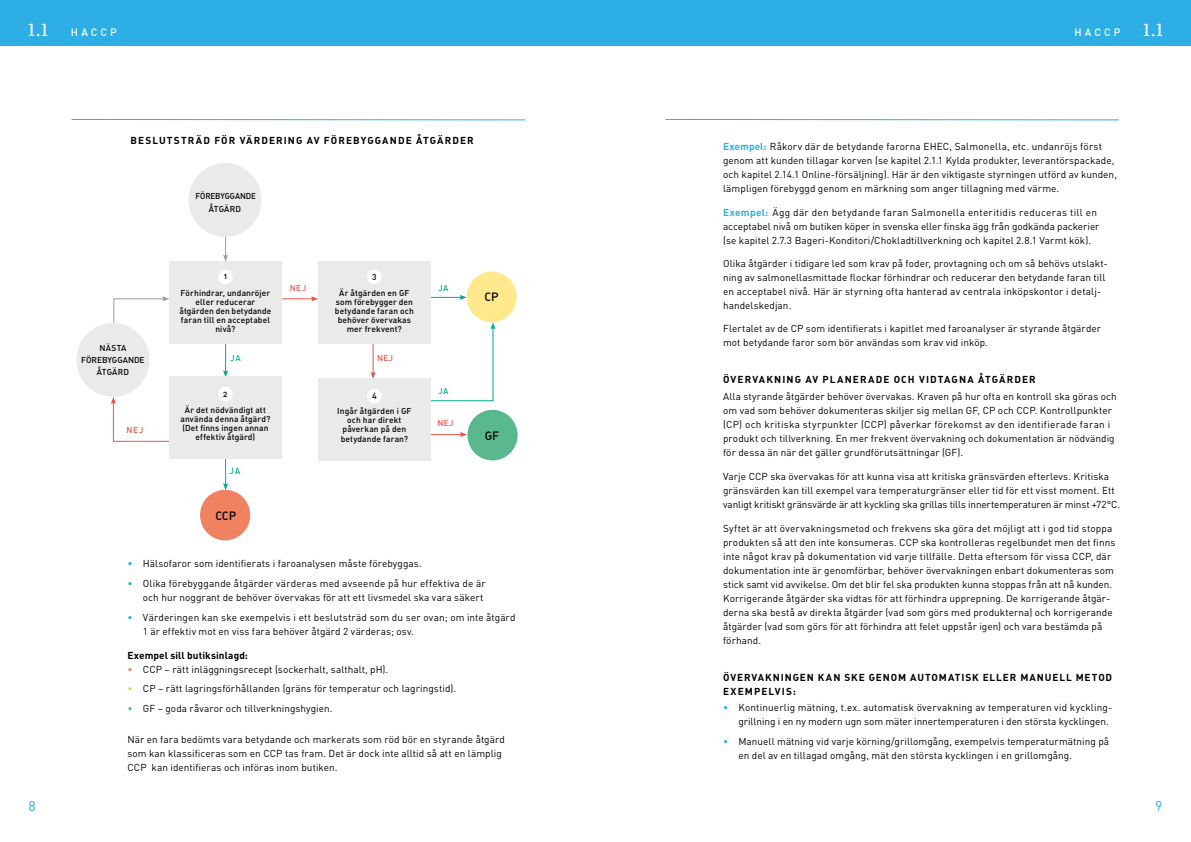
<style>
.page{position:relative;width:1191px;height:842px;background:#fff}
.page>*{position:absolute;margin:0;border:0;box-sizing:border-box;transform-origin:0 0}
.t1{font:14px "DIN";color:#2dafe6}
.t2{font:12px "DIN Medium Alternate";letter-spacing:-.005em;color:#000}
.t3{font:500 10.5px "DIN";letter-spacing:.29em;color:#fff}
.t4{font:10px/14px "DIN";letter-spacing:.01em;color:#000}
.t5{font:10px/14px "DIN Bold Alternate";letter-spacing:.105em;color:#000}
.t6{font:700 10px "DIN";letter-spacing:.01em;color:#000}
.t7{font:9px "DIN Medium Alternate";color:#01ad8f}
.t8{font:8.5px/9.2px "DIN Medium Alternate";letter-spacing:.015em;color:#000;text-align:center}
.t9{font:8.5px/12px "DIN Medium Alternate";letter-spacing:-.005em;color:#000;text-align:center}
.t10{font:8.5px/13.3px "DIN Medium Alternate";letter-spacing:-.01em;color:#000;text-align:center;scale:.95 1}
.t11{font:8.5px "DIN Medium Alternate";letter-spacing:.055em;color:#ea554a}
.t12{font:8.5px "DIN Medium Alternate";color:#01ad8f}
.s1{font-family:"Mercury Display";font-weight:400;font-size:20px}
.s2{color:#2dafe6}
.s3{color:#f08262}
.s4{color:#f9d448}
.s5{color:#5ab88f}
.s6{font-weight:700;color:#2dafe6}
</style>
<div class="page">
<div style="left:0;top:0;width:1191px;height:45px;background:#2dafe6"></div>
<svg style="left:71px;top:119px;width:455px;height:2px"></svg>
<svg style="left:665px;top:119px;width:454px;height:2px"></svg>
<svg style="left:111px;top:397px;width:58px;height:45px"></svg>
<svg style="left:113px;top:296px;width:56px;height:29px"></svg>
<svg style="left:421px;top:322px;width:74px;height:80px"></svg>
<svg style="left:223px;top:459px;width:5px;height:31px"></svg>
<svg style="left:223px;top:343px;width:5px;height:34px"></svg>
<hr style="left:372px;top:334px;width:1px;height:40px;background:#ea554a">
<svg style="left:370px;top:372px;width:6px;height:6px"></svg>
<div style="left:467px;top:410px;width:50px;height:50px;background:#5ab88f;border-radius:50%"></div>
<div style="left:76px;top:323px;width:74px;height:74px;background:#ebeaeb;border-radius:50%"></div>
<hr style="left:282px;top:298px;width:31px;height:1px;background:#ea554a">
<svg style="left:311px;top:296px;width:7px;height:5px"></svg>
<hr style="left:430px;top:297px;width:31px;height:1px;background:#01ad8f">
<svg style="left:460px;top:295px;width:6px;height:5px"></svg>
<hr style="left:419px;top:434px;width:42px;height:1px;background:#ea554a">
<svg style="left:460px;top:432px;width:7px;height:5px"></svg>
<div style="left:318px;top:378px;width:113px;height:82px;background:#ebeaeb"></div>
<div style="left:367px;top:389px;width:14px;height:14px;background:#fff;border-radius:50%"></div>
<div style="left:318px;top:261px;width:113px;height:82px;background:#ebeaeb"></div>
<div style="left:367px;top:270px;width:14px;height:14px;background:#fff;border-radius:50%"></div>
<div style="left:169px;top:261px;width:113px;height:82px;background:#ebeaeb"></div>
<div style="left:218px;top:270px;width:15px;height:14px;background:#fff;border-radius:50%"></div>
<div style="left:169px;top:377px;width:113px;height:82px;background:#ebeaeb"></div>
<div style="left:218px;top:387px;width:15px;height:14px;background:#fff;border-radius:50%"></div>
<div style="left:466px;top:272px;width:51px;height:50px;background:#ffe98c;border-radius:50%"></div>
<svg style="left:223px;top:237px;width:5px;height:25px"></svg>
<div style="left:188px;top:163px;width:74px;height:74px;background:#ebeaeb;border-radius:50%"></div>
<div style="left:200px;top:490px;width:50px;height:50px;background:#f08262;border-radius:50%"></div>
<p class="t3" style="left:28px;top:25px;width:91px"><span class="s1">1.1</span> HACCP</p>
<p class="t3" style="left:1074px;top:25px;width:90px">HACCP <span class="s1">1.1</span></p>
<p class="t5" style="left:130px;top:133px;width:345px">BESLUTSTRÄD FÖR VÄRDERING AV FÖREBYGGANDE ÅTGÄRDER</p>
<p class="t9" style="left:81px;top:341px;width:65px">NÄSTA<br>FÖREBYGGANDE<br>ÅTGÄRD</p>
<p class="t11" style="left:127px;top:425px;width:18px">NEJ</p>
<p class="t10" style="left:195px;top:189px;width:65px">FÖREBYGGANDE<br>ÅTGÄRD</p>
<p class="t8" style="left:181px;top:268px;width:91px;line-height:16.1px">1<br>Förhindrar, undanröjer</p>
<p class="t8" style="left:179px;top:297px;width:93px">eller reducerar åtgärden den betydande faran till en acceptabel nivå?</p>
<p class="t12" style="left:230px;top:353px;width:12px">JA</p>
<p class="t8" style="left:185px;top:385px;width:83px;line-height:16.1px">2<br>Är det nödvändigt att</p>
<p class="t8" style="left:180px;top:414px;width:91px">använda denna åtgärd? (Det finns ingen annan effektiv åtgärd)</p>
<p class="t7" style="left:230px;top:465px;width:12px">JA</p>
<p class="t2" style="left:215px;top:508px;width:22px">CCP</p>
<p class="t11" style="left:290px;top:282px;width:18px">NEJ</p>
<p class="t8" style="left:339px;top:268px;width:72px;line-height:16.1px">3<br>Är åtgärden en GF</p>
<p class="t8" style="left:335px;top:297px;width:80px">som förebygger den betydande faran och behöver övervakas mer frekvent?</p>
<p class="t11" style="left:377px;top:353px;width:17px">NEJ</p>
<p class="t8" style="left:337px;top:387px;width:76px;line-height:16.1px">4<br>Ingår åtgärden i GF</p>
<p class="t8" style="left:341px;top:415px;width:69px">och har direkt påverkan på den betydande faran?</p>
<p class="t12" style="left:438px;top:282px;width:12px">JA</p>
<p class="t12" style="left:438px;top:385px;width:12px">JA</p>
<p class="t11" style="left:437px;top:418px;width:17px">NEJ</p>
<p class="t2" style="left:484px;top:289px;width:16px">CP</p>
<p class="t2" style="left:485px;top:428px;width:16px">GF</p>
<p class="t4" style="left:128px;top:556px;width:296px"><span class="s2">•</span> Hälsofaror som identifierats i faroanalysen måste förebyggas.</p>
<p class="t4" style="left:128px;top:576px;width:360px;text-align:right"><span class="s2">•</span> Olika förebyggande åtgärder värderas med avseende på hur effektiva de är och hur noggrant de behöver övervakas för att ett livsmedel ska vara säkert</p>
<p class="t4" style="left:143px;top:610px;width:374px;text-indent:-15px"><span class="s2">•</span> Värderingen kan ske exempelvis i ett beslutsträd som du ser ovan; om inte åtgärd<br>1 är effektiv mot en viss fara behöver åtgärd 2 värderas; osv.</p>
<p class="t6" style="left:128px;top:648px;width:122px">Exempel sill butiksinlagd:</p>
<p class="t4" style="left:128px;top:662px;width:262px"><span class="s3">•</span> CCP – rätt inläggningsrecept (sockerhalt, salthalt, pH).</p>
<p class="t4" style="left:128px;top:681px;width:330px"><span class="s4">•</span> CP – rätt lagringsförhållanden (gräns för temperatur och lagringstid).</p>
<p class="t4" style="left:128px;top:701px;width:206px"><span class="s5">•</span> GF – goda råvaror och tillverkningshygien.</p>
<p class="t4" style="left:127px;top:732px;width:379px">När en fara bedömts vara betydande och markerats som röd bör en styrande åtgärd som kan klassificeras som en CCP tas fram. Det är dock inte alltid så att en lämplig<br>CCP kan identifieras och införas inom butiken.</p>
<p class="t4" style="left:723px;top:139px;width:395px"><span class="s6">Exempel:</span> Råkorv där de betydande farorna EHEC, Salmonella, etc. undanröjs först genom att kunden tillagar korven (se kapitel 2.1.1 Kylda produkter, leverantörspackade, och kapitel 2.14.1 Online-försäljning). Här är den viktigaste styrningen utförd av kunden, lämpligen förebyggd genom en märkning som anger tillagning med värme.</p>
<p class="t4" style="left:723px;top:205px;width:378px"><span class="s6">Exempel:</span> Ägg där den betydande faran Salmonella enteritidis reduceras till en acceptabel nivå om butiken köper in svenska eller finska ägg från godkända packerier (se kapitel 2.7.3 Bageri-Konditori/Chokladtillverkning och kapitel 2.8.1 Varmt kök).</p>
<p class="t4" style="left:723px;top:256px;width:386px">Olika åtgärder i tidigare led som krav på foder, provtagning och om så behövs utslakt&shy;ning av salmonellasmittade flockar förhindrar och reducerar den betydande faran till en acceptabel nivå. Här är styrning ofta hanterad av centrala inköpskontor i detalj&shy;handelskedjan.</p>
<p class="t4" style="left:723px;top:322px;width:379px">Flertalet av de CP som identifierats i kapitlet med faroanalyser är styrande åtgärder mot betydande faror som bör användas som krav vid inköp.</p>
<p class="t5" style="left:723px;top:372px;width:314px">ÖVERVAKNING AV PLANERADE OCH VIDTAGNA ÅTGÄRDER</p>
<p class="t4" style="left:723px;top:389px;width:395px">Alla styrande åtgärder behöver övervakas. Kraven på hur ofta en kontroll ska göras och om vad som behöver dokumenteras skiljer sig mellan GF, CP och CCP. Kontrollpunkter (CP) och kritiska styrpunkter (CCP) påverkar förekomst av den identifierade faran i produkt och tillverkning. En mer frekvent övervakning och dokumentation är nödvändig för dessa än när det gäller grundförutsättningar (GF).</p>
<p class="t4" style="left:723px;top:469px;width:398px">Varje CCP ska övervakas för att kunna visa att kritiska gränsvärden efterlevs. Kritiska gränsvärden kan till exempel vara temperaturgränser eller tid för ett visst moment. Ett vanligt kritiskt gränsvärde är att kyckling ska grillas tills innertemperaturen är minst +72°C.</p>
<p class="t4" style="left:723px;top:521px;width:394px">Syftet är att övervakningsmetod och frekvens ska göra det möjligt att i god tid stoppa produkten så att den inte konsumeras. CCP ska kontrolleras regelbundet men det finns inte något krav på dokumentation vid varje tillfälle. Detta eftersom för vissa CCP, där dokumentation inte är genomförbar, behöver övervakningen enbart dokumenteras som stick samt vid avvikelse. Om det blir fel ska produkten kunna stoppas från att nå kunden.<br>Korrigerande åtgärder ska vidtas för att förhindra upprepning. De korrigerande åtgär&shy;derna ska bestå av direkta åtgärder (vad som görs med produkterna) och korrigerande åtgärder (vad som görs för att förhindra att felet uppstår igen) och vara bestämda på förhand.</p>
<p class="t5" style="left:723px;top:669px;width:390px">ÖVERVAKNINGEN KAN SKE GENOM AUTOMATISK ELLER MANUELL METOD<br>EXEMPELVIS:</p>
<p class="t4" style="left:738px;top:700px;width:375px;text-indent:-15px"><span class="s2">•</span> Kontinuerlig mätning, t.ex. automatisk övervakning av temperaturen vid kyckling&shy;grillning i en ny modern ugn som mäter innertemperaturen i den största kycklingen.</p>
<p class="t4" style="left:738px;top:734px;width:372px;text-indent:-15px"><span class="s2">•</span> Manuell mätning vid varje körning/grillomgång, exempelvis temperaturmätning på en del av en tillagad omgång, mät den största kycklingen i en grillomgång.</p>
<h1 class="t1" style="left:28px;top:798px;width:9px">8</h1>
<h1 class="t1" style="left:1155px;top:798px;width:9px">9</h1>
</div>
